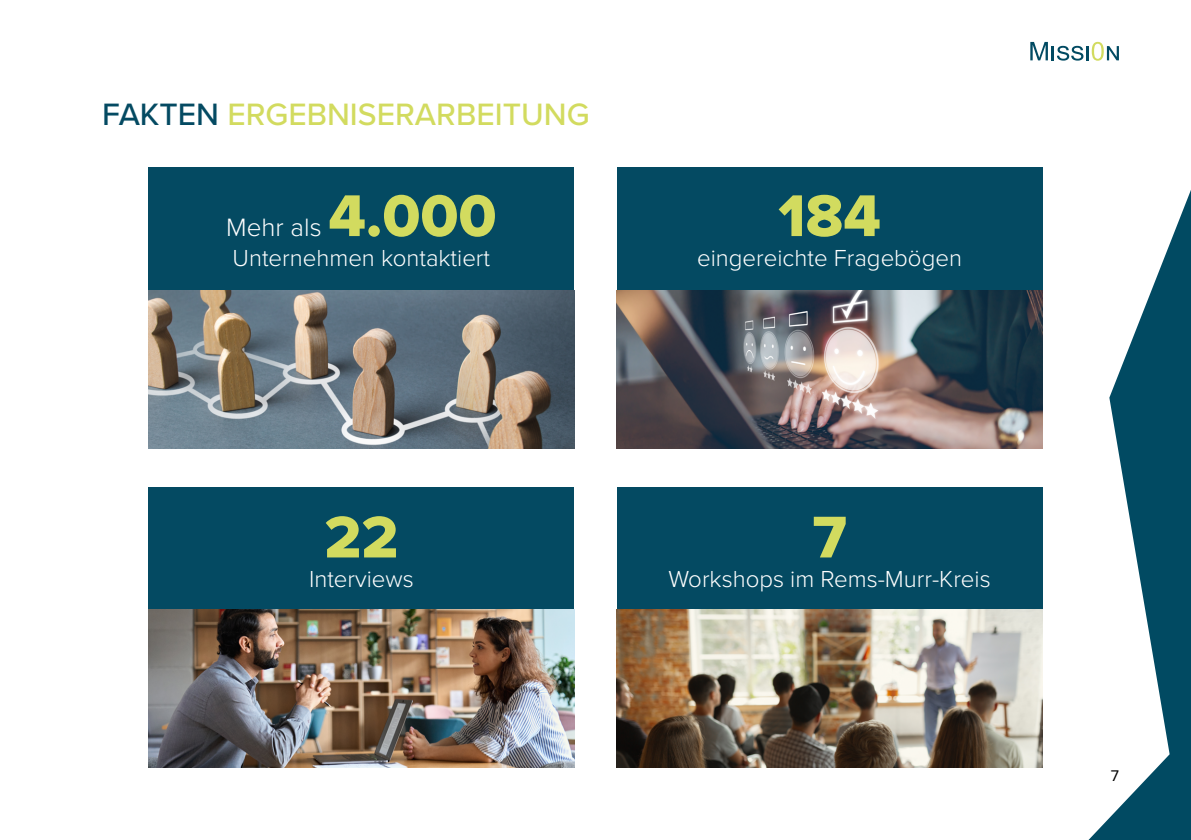
<style>
.page{position:relative;width:1191px;height:840px;background:#fff}
.page>*{position:absolute;margin:0;border:0;box-sizing:border-box;transform-origin:0 0}
.t1{font:61px "Proxima Nova Extrabld";color:#d2db5f}
.t2{font:500 32px "Proxima Nova";color:#d2db5f}
.t3{font:300 26px "Proxima Nova";color:#fff}
.t4{font:300 24px "Proxima Nova";color:#fff}
.t5{font:16px "Proxima Nova";color:#000}
.s1{color:#044a62}
</style>
<div class="page">
<div style="left:149px;top:167px;width:425px;height:123px;background:#044a62"></div>
<img style="left:149px;top:290px;width:425px;height:158px">
<div style="left:617px;top:167px;width:425px;height:123px;background:#044a62"></div>
<img style="left:617px;top:290px;width:425px;height:158px">
<div style="left:149px;top:486px;width:425px;height:123px;background:#044a62"></div>
<img style="left:149px;top:609px;width:425px;height:158px">
<div style="left:617px;top:486px;width:425px;height:123px;background:#044a62"></div>
<img style="left:617px;top:609px;width:425px;height:158px">
<svg style="left:1089px;top:190px;width:102px;height:649px"></svg>
<svg style="left:1030px;top:42px;width:18px;height:18px"></svg>
<hr style="left:1051px;top:46px;width:3px;height:14px;background:#014a62">
<svg style="left:1057px;top:42px;width:62px;height:19px"></svg>
<h2 class="t2" style="left:102px;top:90px;width:489px"><span class="s1">FAKTEN</span> ERGEBNISERARBEITUNG</h2>
<h1 class="t1" style="left:328px;top:170px;width:170px">4.000</h1>
<p class="t4" style="left:233px;top:239px;width:259px">Unternehmen kontaktiert</p>
<p class="t3" style="left:226px;top:208px;width:97px">Mehr als</p>
<h1 class="t1" style="left:778px;top:170px;width:104px">184</h1>
<p class="t4" style="left:697px;top:239px;width:266px">eingereichte Fragebögen</p>
<h1 class="t1" style="left:324px;top:491px;width:76px">22</h1>
<p class="t4" style="left:309px;top:560px;width:106px">Interviews</p>
<h1 class="t1" style="left:812px;top:491px;width:36px">7</h1>
<p class="t4" style="left:668px;top:560px;width:324px">Workshops im Rems-Murr-Kreis</p>
<p class="t5" style="left:1110px;top:762px;width:10px">7</p>
</div>
